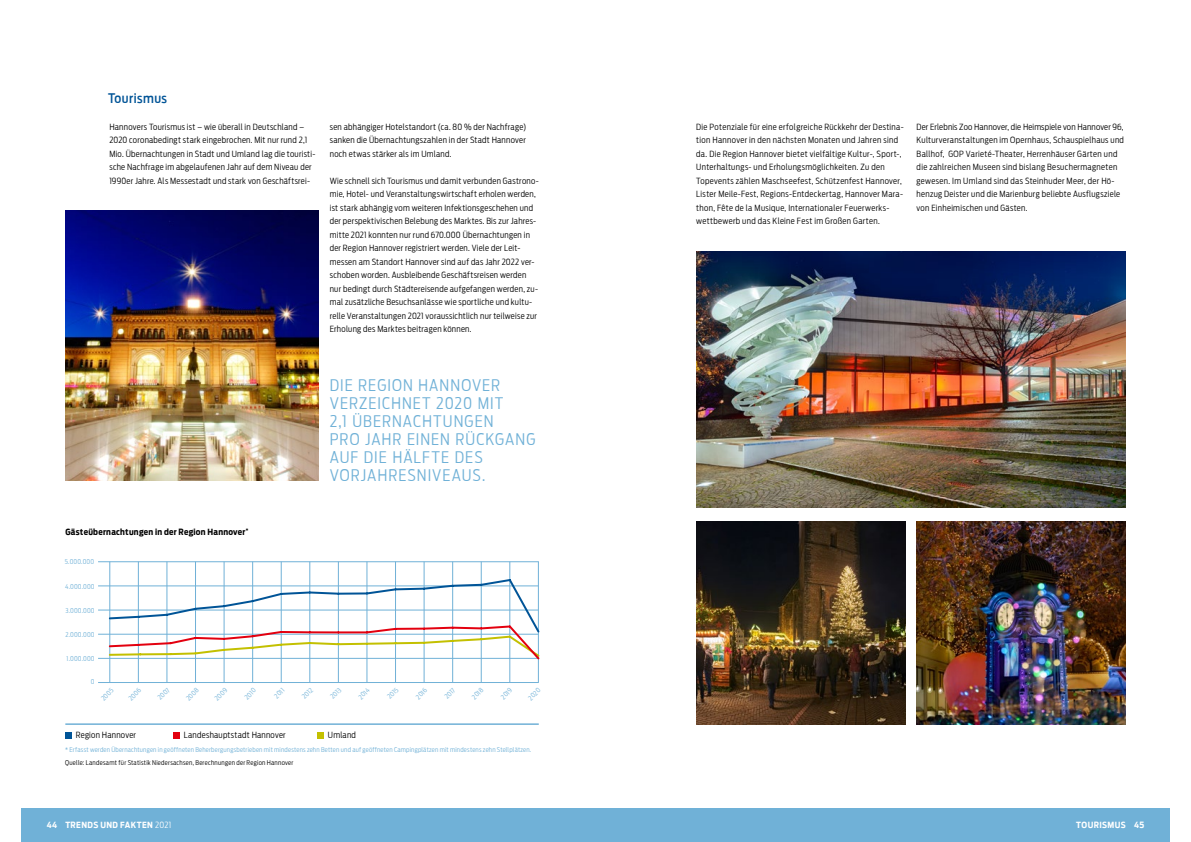
<style>
.page{position:relative;width:1191px;height:842px;background:#fff}
.page>*{position:absolute;margin:0;border:0;box-sizing:border-box;transform-origin:0 0}
.t1{font:300 16px/18px "Antenna Cond";letter-spacing:.065em;color:#70b1d7}
.t2{font:500 13px "Antenna Cond";letter-spacing:.035em;color:#005497}
.t3{font:300 8.5px/13.5px "Antenna Cond";letter-spacing:.03em;color:#000}
.t4{font:700 8.5px "Antenna Cond";letter-spacing:.03em;color:#000}
.t5{font:700 8.5px "Antenna Cond";letter-spacing:.045em;color:#fff}
.t6{font:300 6.5px "Antenna Cond";letter-spacing:.03em;color:#70b1d7}
.t7{font:300 6.5px "Antenna Cond";letter-spacing:.04em;color:#000}
.s1{font-weight:300}
</style>
<div class="page">
<div style="left:21px;top:808px;width:1148px;height:34px;background:#70b1d7"></div>
<img style="left:916px;top:521px;width:209px;height:203px">
<img style="left:696px;top:521px;width:209px;height:203px">
<hr style="left:109px;top:562px;width:1px;height:120px;background:#70b1d7">
<hr style="left:138px;top:562px;width:1px;height:120px;background:#70b1d7">
<hr style="left:167px;top:562px;width:1px;height:120px;background:#70b1d7">
<hr style="left:195px;top:562px;width:1px;height:120px;background:#70b1d7">
<hr style="left:224px;top:562px;width:1px;height:120px;background:#70b1d7">
<hr style="left:252px;top:562px;width:1px;height:120px;background:#70b1d7">
<hr style="left:281px;top:562px;width:1px;height:120px;background:#70b1d7">
<hr style="left:309px;top:562px;width:1px;height:120px;background:#70b1d7">
<hr style="left:338px;top:562px;width:1px;height:120px;background:#70b1d7">
<hr style="left:366px;top:562px;width:1px;height:120px;background:#70b1d7">
<hr style="left:395px;top:562px;width:1px;height:120px;background:#70b1d7">
<hr style="left:424px;top:562px;width:1px;height:120px;background:#70b1d7">
<hr style="left:452px;top:562px;width:1px;height:120px;background:#70b1d7">
<hr style="left:481px;top:562px;width:1px;height:120px;background:#70b1d7">
<hr style="left:509px;top:562px;width:1px;height:120px;background:#70b1d7">
<hr style="left:538px;top:562px;width:1px;height:121px;background:#70b1d7">
<hr style="left:98px;top:682px;width:440px;height:1px;background:#70b1d7">
<hr style="left:98px;top:658px;width:440px;height:1px;background:#70b1d7">
<hr style="left:98px;top:634px;width:440px;height:1px;background:#70b1d7">
<hr style="left:98px;top:610px;width:440px;height:1px;background:#70b1d7">
<hr style="left:98px;top:585px;width:440px;height:1px;background:#70b1d7">
<hr style="left:98px;top:561px;width:441px;height:1px;background:#70b1d7">
<svg style="left:108px;top:577px;width:432px;height:84px"></svg>
<hr style="left:65px;top:723px;width:474px;height:2px;background:#70b1d7">
<svg style="left:65px;top:732px;width:6px;height:6px"></svg>
<svg style="left:173px;top:732px;width:6px;height:6px"></svg>
<svg style="left:317px;top:732px;width:6px;height:6px"></svg>
<img style="left:696px;top:251px;width:429px;height:257px">
<img style="left:65px;top:211px;width:253px;height:270px">
<h2 class="t2" style="left:108px;top:91px;width:61px">Tourismus</h2>
<p class="t3" style="left:109px;top:120px;width:207px">Hannovers Tourismus ist – wie überall in Deutschland – 2020 coronabedingt stark eingebrochen. Mit nur rund 2,1<br>Mio. Übernachtungen in Stadt und Umland lag die touristi&shy;sche Nachfrage im abgelaufenen Jahr auf dem Niveau der 1990er Jahre. Als Messestadt und stark von Geschäftsrei-</p>
<p class="t3" style="left:330px;top:120px;width:198px;text-align:justify">sen abhängiger Hotelstandort (ca. 80 % der Nachfrage) sanken die Übernachtungszahlen in der Stadt Hannover noch etwas stärker als im Umland.</p>
<p class="t3" style="left:330px;top:174px;width:210px">Wie schnell sich Tourismus und damit verbunden Gastrono&shy;mie, Hotel- und Veranstaltungswirtschaft erholen werden, ist stark abhängig vom weiteren Infektionsgeschehen und der perspektivischen Belebung des Marktes. Bis zur Jahres&shy;mitte 2021 konnten nur rund 670.000 Übernachtungen in der Region Hannover registriert werden. Viele der Leit&shy;messen am Standort Hannover sind auf das Jahr 2022 ver&shy;schoben worden. Ausbleibende Geschäftsreisen werden nur bedingt durch Städtereisende aufgefangen werden, zu&shy;mal zusätzliche Besuchsanlässe wie sportliche und kultu&shy;relle Veranstaltungen 2021 voraussichtlich nur teilweise zur Erholung des Marktes beitragen können.</p>
<p class="t4" style="left:65px;top:527px;width:185px">Gästeübernachtungen in der Region Hannover<sup>*</sup></p>
<p class="t6" style="left:65px;top:558px;width:31px">5.000.000</p>
<p class="t6" style="left:65px;top:582px;width:31px">4.000.000</p>
<p class="t6" style="left:65px;top:606px;width:31px">3.000.000</p>
<p class="t6" style="left:65px;top:631px;width:31px">2.000.000</p>
<p class="t6" style="left:67px;top:655px;width:29px">1.000.000</p>
<p class="t6" style="left:91px;top:678px;width:5px">0</p>
<h1 class="t1" style="left:330px;top:376px;width:207px">DIE REGION HANNOVER<br>VERZEICHNET 2020 MIT<br>2,1 ÜBERNACHTUNGEN<br>PRO JAHR EINEN RÜCKGANG<br>AUF DIE HÄLFTE DES<br>VORJAHRESNIVEAUS.</h1>
<p class="t6" style="left:100px;top:696px;width:16px;rotate:-45deg">2005</p>
<p class="t6" style="left:127px;top:697px;width:16px;rotate:-45deg">2006</p>
<p class="t6" style="left:156px;top:696px;width:15px;rotate:-45deg">2007</p>
<p class="t6" style="left:185px;top:697px;width:16px;rotate:-45deg">2008</p>
<p class="t6" style="left:213px;top:697px;width:16px;rotate:-45deg">2009</p>
<p class="t6" style="left:243px;top:695px;width:14px;rotate:-45deg">2010</p>
<p class="t6" style="left:273px;top:694px;width:13px;rotate:-45deg">2011</p>
<p class="t6" style="left:301px;top:695px;width:14px;rotate:-45deg">2012</p>
<p class="t6" style="left:329px;top:695px;width:14px;rotate:-45deg">2013</p>
<p class="t6" style="left:357px;top:695px;width:14px;rotate:-45deg">2014</p>
<p class="t6" style="left:386px;top:695px;width:14px;rotate:-45deg">2015</p>
<p class="t6" style="left:414px;top:695px;width:14px;rotate:-45deg">2016</p>
<p class="t6" style="left:443px;top:695px;width:13px;rotate:-45deg">2017</p>
<p class="t6" style="left:470px;top:695px;width:14px;rotate:-45deg">2018</p>
<p class="t6" style="left:499px;top:695px;width:14px;rotate:-45deg">2019</p>
<p class="t6" style="left:527px;top:696px;width:15px;rotate:-45deg">2020</p>
<p class="t3" style="left:76px;top:728px;width:62px">Region Hannover</p>
<p class="t3" style="left:184px;top:728px;width:103px">Landeshauptstadt Hannover</p>
<p class="t3" style="left:328px;top:728px;width:30px">Umland</p>
<p class="t6" style="left:65px;top:746px;width:467px">* Erfasst werden Übernachtungen in geöffneten Beherbergungsbetrieben mit mindestens zehn Betten und auf geöffneten Campingplätzen mit mindestens zehn Stellplätzen.</p>
<p class="t7" style="left:65px;top:759px;width:230px">Quelle: Landesamt für Statistik Niedersachsen, Berechnungen der Region Hannover</p>
<p class="t3" style="left:696px;top:120px;width:209px">Die Potenziale für eine erfolgreiche Rückkehr der Destina&shy;tion Hannover in den nächsten Monaten und Jahren sind da. Die Region Hannover bietet vielfältige Kultur-, Sport-, Unterhaltungs- und Erholungsmöglichkeiten. Zu den Topevents zählen Maschseefest, Schützenfest Hannover, Lister Meile-Fest, Regions-Entdeckertag, Hannover Mara&shy;thon, Fête de la Musique, Internationaler Feuerwerks&shy;wettbewerb und das Kleine Fest im Großen Garten.</p>
<p class="t3" style="left:916px;top:120px;width:209px">Der Erlebnis Zoo Hannover, die Heimspiele von Hannover 96, Kulturveranstaltungen im Opernhaus, Schauspielhaus und Ballhof, GOP Varieté-Theater, Herrenhäuser Gärten und die zahlreichen Museen sind bislang Besuchermagneten gewesen. Im Umland sind das Steinhuder Meer, der Hö&shy;henzug Deister und die Marienburg beliebte Ausflugsziele von Einheimischen und Gästen.</p>
<p class="t5" style="left:1076px;top:819px;width:51px">TOURISMUS</p>
<p class="t5" style="left:47px;top:819px;width:126px">44 TRENDS UND FAKTEN <span class="s1">2021</span></p>
<p class="t5" style="left:1134px;top:819px;width:12px">45</p>
</div>
